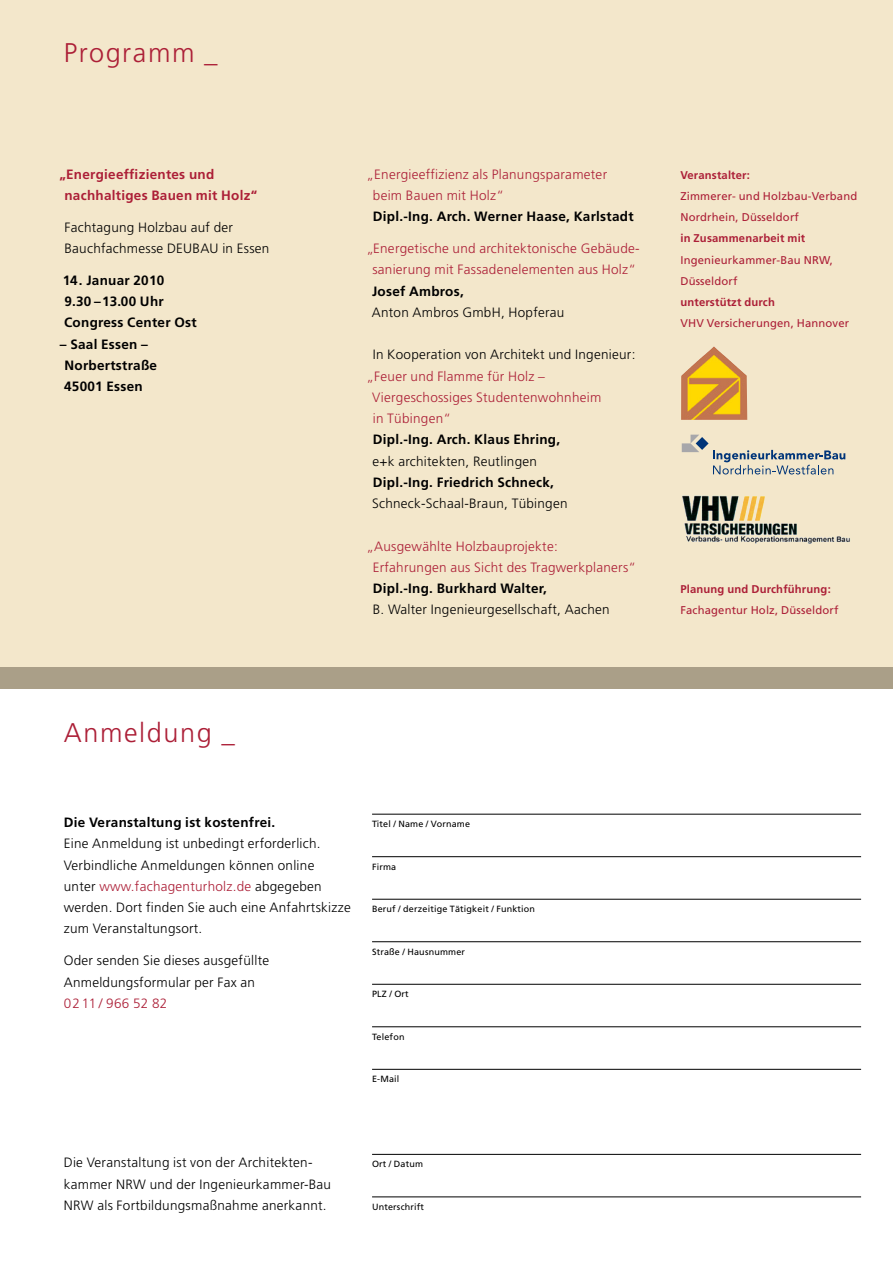
<style>
.page{position:relative;width:893px;height:1263px;background:#fff}
.page>*{position:absolute;margin:0;border:0;box-sizing:border-box;transform-origin:0 0}
.IH_Überschrift_18pt{font:300 27px "Frutiger";letter-spacing:.06em;color:#ac1f37}
.IH_Fließtext_light{font:300 13.5px/21.3px "Frutiger";letter-spacing:.02em;color:#000}
.IH_Fließtext_light-2{font:300 13.5px/21.3px "Frutiger";letter-spacing:.02em;color:#ac1f37;text-align:center}
.IH_Fließtext_light-3{font:700 13.5px/21.3px "Frutiger";letter-spacing:.02em;color:#000}
.IH_Fließtext_bold_Zw{font:700 13.5px/21.3px "Frutiger";letter-spacing:.02em;color:#000}
.IH_Fließtext_bold_Zw-2{font:300 13.5px/21.3px "Frutiger";letter-spacing:.02em;color:#000}
.IH_Fließtext_bold_Zw-3{font:700 13.5px/21.3px "Frutiger";letter-spacing:.02em;color:#ac1f37}
.IH_Bildunterschrift{font:11.25px/21.3px "Frutiger";letter-spacing:.015em;color:#ac1f37}
.IH_Bildunterschrift-2{font:700 11.25px "Frutiger";letter-spacing:.015em;color:#ac1f37}
.IH_Anschriften_ausfü{font:9px "Frutiger";letter-spacing:.02em;color:#000}
.s1{font-weight:300}
.s2{font-weight:700}
.s3{color:#ac1f37}
</style>
<div class="page">
<div style="left:0;top:0;width:893px;height:689px;background:#f3e7cb"></div>
<div style="left:0;top:668px;width:893px;height:21px;background:#aa9f88"></div>
<hr style="left:372px;top:814px;width:489px;height:1px;background:#000">
<hr style="left:372px;top:856px;width:489px;height:1px;background:#000">
<hr style="left:372px;top:899px;width:489px;height:1px;background:#000">
<hr style="left:372px;top:941px;width:489px;height:1px;background:#000">
<hr style="left:372px;top:984px;width:489px;height:1px;background:#000">
<hr style="left:372px;top:1026px;width:489px;height:1px;background:#000">
<hr style="left:372px;top:1069px;width:489px;height:1px;background:#000">
<hr style="left:372px;top:1154px;width:489px;height:1px;background:#000">
<hr style="left:372px;top:1196px;width:489px;height:1px;background:#000">
<img style="left:681px;top:346px;width:66px;height:74px">
<svg style="left:682px;top:435px;width:163px;height:39px"></svg>
<img style="left:682px;top:495px;width:168px;height:49px">
<p class="IH_Überschrift_18pt" style="left:64px;top:37px;width:155px">Programm _</p>
<p class="IH_Fließtext_bold_Zw-3" style="left:64px;top:163px;width:194px;text-indent:-5px">„Energieeffizientes und nachhaltiges Bauen mit Holz“</p>
<p class="IH_Fließtext_bold_Zw-2" style="left:64px;top:216px;width:206px">Fachtagung Holzbau auf der<br>Bauchfachmesse DEUBAU in Essen</p>
<p class="IH_Fließtext_bold_Zw" style="left:63px;top:269px;width:135px">14. Januar 2010<br>9.30 –13.00 Uhr<br>Congress Center Ost</p>
<p class="IH_Fließtext_bold_Zw" style="left:64px;top:333px;width:94px;text-indent:-4px">– Saal Essen –<br>Norbertstraße<br>45001 Essen</p>
<p class="IH_Fließtext_light-2" style="left:366px;top:163px;width:242px">„Energieeffizienz als Planungsparameter</p>
<p class="IH_Fließtext_light-2" style="left:373px;top:185px;width:132px">beim Bauen mit Holz“</p>
<p class="IH_Fließtext_light-3" style="left:373px;top:206px;width:262px">Dipl.-Ing. Arch. Werner Haase, Karlstadt</p>
<p class="IH_Fließtext_light-2" style="left:366px;top:238px;width:274px">„Energetische und architektonische Gebäude&shy;sanierung mit Fassadenelementen aus Holz“</p>
<p class="IH_Fließtext_light-3" style="left:372px;top:280px;width:93px">Josef Ambros,</p>
<p class="IH_Fließtext_light" style="left:372px;top:301px;width:194px">Anton Ambros GmbH, Hopferau</p>
<p class="IH_Fließtext_light" style="left:373px;top:344px;width:264px">In Kooperation von Architekt und Ingenieur:</p>
<p class="IH_Fließtext_light-2" style="left:366px;top:365px;width:180px">„Feuer und Flamme für Holz –</p>
<p class="IH_Fließtext_light-2" style="left:372px;top:386px;width:230px">Viergeschossiges Studentenwohnheim</p>
<p class="IH_Fließtext_light-2" style="left:373px;top:408px;width:80px">in Tübingen“</p>
<p class="IH_Fließtext_light-3" style="left:372px;top:429px;width:189px">Dipl.-Ing. Arch. Klaus Ehring, <span class="s1">e+k architekten, Reutlingen</span></p>
<p class="IH_Fließtext_light" style="left:372px;top:472px;width:197px"><span class="s2">Dipl.-Ing. Friedrich Schneck,<br></span>Schneck-Schaal-Braun, Tübingen</p>
<p class="IH_Fließtext_light-2" style="left:373px;top:535px;width:265px;text-align:left;text-indent:-6px">„Ausgewählte Holzbauprojekte:<br>Erfahrungen aus Sicht des Tragwerkplaners“</p>
<p class="IH_Fließtext_light" style="left:373px;top:578px;width:238px"><span class="s2">Dipl.-Ing. Burkhard Walter,<br></span>B. Walter Ingenieurgesellschaft, Aachen</p>
<p class="IH_Bildunterschrift-2" style="left:680px;top:168px;width:71px">Veranstalter:</p>
<p class="IH_Bildunterschrift" style="left:680px;top:185px;width:178px">Zimmerer- und Holzbau-Verband<br>Nordrhein, Düsseldorf</p>
<p class="IH_Bildunterschrift-2" style="left:680px;top:232px;width:126px">in Zusammenarbeit mit</p>
<p class="IH_Bildunterschrift" style="left:680px;top:249px;width:154px">Ingenieurkammer-Bau NRW,</p>
<p class="IH_Bildunterschrift" style="left:680px;top:270px;width:59px">Düsseldorf</p>
<p class="IH_Bildunterschrift-2" style="left:680px;top:296px;width:96px">unterstützt durch</p>
<p class="IH_Bildunterschrift" style="left:680px;top:313px;width:170px">VHV Versicherungen, Hannover</p>
<p class="IH_Bildunterschrift-2" style="left:680px;top:583px;width:152px">Planung und Durchführung:</p>
<p class="IH_Bildunterschrift" style="left:680px;top:600px;width:160px">Fachagentur Holz, Düsseldorf</p>
<p class="IH_Überschrift_18pt" style="left:64px;top:717px;width:173px">Anmeldung _</p>
<p class="IH_Fließtext_light" style="left:64px;top:812px;width:288px"><span class="s2">Die Veranstaltung ist kostenfrei.<br></span>Eine Anmeldung ist unbedingt erforderlich.<br>Verbindliche Anmeldungen können online<br>unter <span class="s3">www.fachagenturholz.de</span> abgegeben werden. Dort finden Sie auch eine Anfahrtskizze zum Veranstaltungsort.</p>
<p class="IH_Fließtext_light" style="left:64px;top:950px;width:207px">Oder senden Sie dieses ausgefüllte<br>Anmeldungsformular per Fax an<br><span class="s3">02 11 / 966 52 82</span></p>
<p class="IH_Anschriften_ausfü" style="left:372px;top:819px;width:100px">Titel / Name / Vorname</p>
<p class="IH_Anschriften_ausfü" style="left:372px;top:861px;width:26px">Firma</p>
<p class="IH_Anschriften_ausfü" style="left:372px;top:904px;width:165px">Beruf / derzeitige Tätigkeit / Funktion</p>
<p class="IH_Anschriften_ausfü" style="left:372px;top:946px;width:95px">Straße / Hausnummer</p>
<p class="IH_Anschriften_ausfü" style="left:372px;top:989px;width:38px">PLZ / Ort</p>
<p class="IH_Anschriften_ausfü" style="left:372px;top:1031px;width:34px">Telefon</p>
<p class="IH_Anschriften_ausfü" style="left:372px;top:1074px;width:29px">E-Mail</p>
<p class="IH_Fließtext_light" style="left:64px;top:1152px;width:269px">Die Veranstaltung ist von der Architekten&shy;kammer NRW und der Ingenieurkammer-Bau<br>NRW als Fortbildungsmaßnahme anerkannt.</p>
<p class="IH_Anschriften_ausfü" style="left:372px;top:1159px;width:53px">Ort / Datum</p>
<p class="IH_Anschriften_ausfü" style="left:372px;top:1201px;width:53px">Unterschrift</p>
</div>
